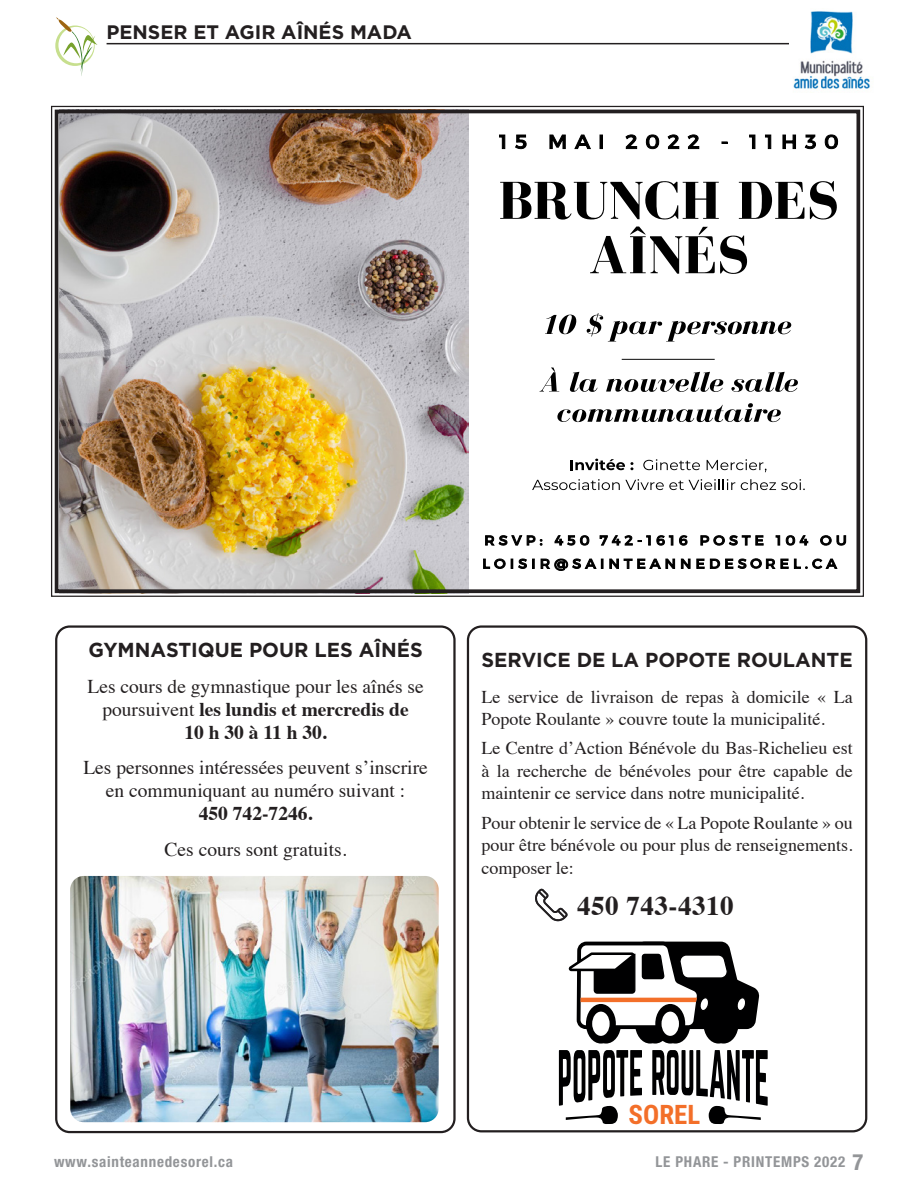
<style>
.page{position:relative;width:918px;height:1188px;background:#fff}
.page>*{position:absolute;margin:0;border:0;box-sizing:border-box;transform-origin:0 0}
.t1{font:88.5px "Bebas Neue";color:#000001}
.t2{font:71.4px "Bebas Neue";color:#000001}
.t3{font:52.5px "Bebas Neue";color:#000001}
.t4{font:700 27px "Times";letter-spacing:.02em;color:#231f20}
.t5{font:700 26.85px "Roboto Condensed";color:#f36f29}
.t6{font:700 20.25px "Gotham";color:#231f20}
.t7{font:19.5px/22.5px "Times";color:#231f20;text-align:center}
.t8{font:700 19.5px "Gotham";color:#231f20}
.t9{font:700 19.5px "Times";color:#231f20}
.t10{font:18px/22.5px "Times";color:#231f20;text-align:justify}
.t11{font:700 condensed 15px "Helvetica Neue";letter-spacing:.05em;color:#939598}
.s1{font-weight:700}
.s2{font-size:22.5px}
</style>
<div class="page">
<hr style="left:107px;top:43px;width:758px;height:1px;background:#231f20">
<svg style="left:56px;top:17px;width:42px;height:59px"></svg>
<img style="left:790px;top:11px;width:80px;height:78px">
<svg style="left:569px;top:942px;width:191px;height:102px"></svg>
<svg style="left:559px;top:1050px;width:83px;height:74px"></svg>
<svg style="left:652px;top:1050px;width:116px;height:74px"></svg>
<svg style="left:535px;top:888px;width:33px;height:34px"></svg>
<div style="left:55px;top:625px;width:401px;height:508px;border:2px solid #231f20;border-radius:14px"></div>
<div style="left:467px;top:625px;width:400px;height:507px;border:2px solid #231f20;border-radius:14px"></div>
<img style="left:70px;top:876px;width:369px;height:246px">
<img style="left:51px;top:105px;width:813px;height:492px">
<div style="left:55px;top:110px;width:805px;height:483px;border:4px solid #231f20"></div>
<p class="t8" style="left:106px;top:20px;width:307px">PENSER ET AGIR AÎNÉS MADA</p>
<h3 class="t3" style="left:199px;top:598px;width:190px">FOODTRUCK</h3>
<p class="t6" style="left:88px;top:638px;width:336px">GYMNASTIQUE POUR LES AÎNÉS</p>
<p class="t7" style="left:87px;top:674px;width:338px">Les cours de gymnastique pour les aînés se poursuivent <span class="s1">les lundis et mercredis de<br>10 h 30 à 11 h 30.</span></p>
<p class="t7" style="left:83px;top:755px;width:346px">Les personnes intéressées peuvent s’inscrire en communiquant au numéro suivant :</p>
<p class="t9" style="left:199px;top:794px;width:115px">450 742-7246.</p>
<p class="t7" style="left:165px;top:836px;width:183px">Ces cours sont gratuits.</p>
<p class="t6" style="left:481px;top:647px;width:373px">SERVICE DE LA POPOTE ROULANTE</p>
<p class="t10" style="left:481px;top:684px;width:373px">Le service de livraison de repas à domicile « La<br>Popote Roulante » couvre toute la municipalité.</p>
<p class="t10" style="left:481px;top:736px;width:373px">Le Centre d’Action Bénévole du Bas-Richelieu est à la recherche de bénévoles pour être capable de maintenir ce service dans notre municipalité.</p>
<p class="t10" style="left:481px;top:810px;width:373px">Pour obtenir le service de « La Popote Roulante » ou pour être bénévole ou pour plus de renseignements. composer le:</p>
<h3 class="t4" style="left:577px;top:880px;width:158px">450 743-4310</h3>
<h1 class="t1" style="left:519px;top:655px;width:138px">FOOD</h1>
<h2 class="t2" style="left:519px;top:740px;width:141px">TRUCK</h2>
<h3 class="t5" style="left:629px;top:1096px;width:73px">SOREL</h3>
<p class="t11" style="left:54px;top:1152px;width:181px">www.sainteannedesorel.ca</p>
<p class="t11" style="left:656px;top:1152px;width:209px">LE PHARE - PRINTEMPS 2022 <span class="s2">7</span></p>
</div>
